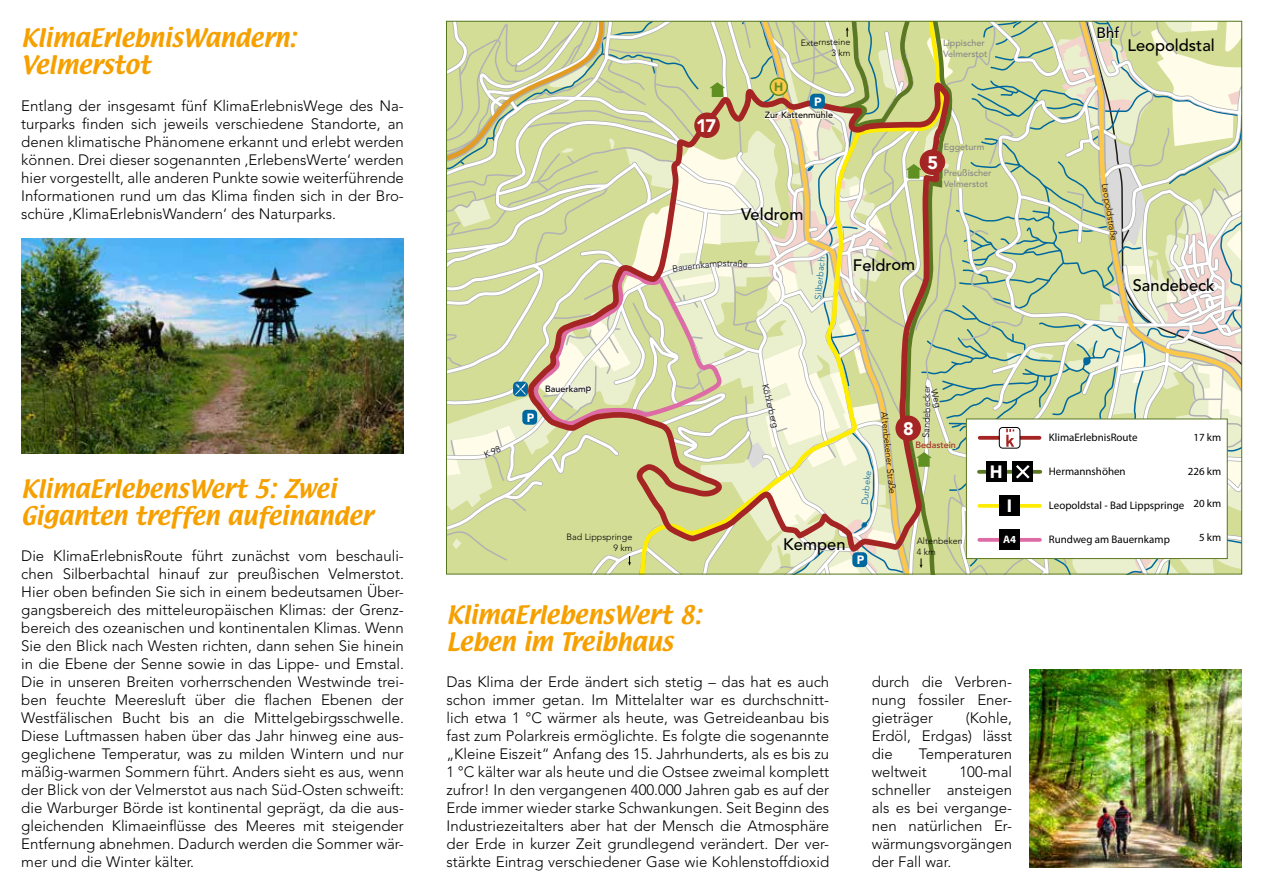
<style>
.page{position:relative;width:1263px;height:893px;background:#fff}
.page>*{position:absolute;margin:0;border:0;box-sizing:border-box;transform-origin:0 0}
.t1{font:22.5px/27px "Lucida Big Cas Dem Ita";color:#f6a000}
.t2{font:700 18.6px "Myriad Pro";color:#fff}
.t3{font:900 18px "Avenir LT Pro";color:#fff}
.t4{font:500 16.5px "Avenir LT Pro";letter-spacing:-.005em;color:#000}
.t5{font:300 15px/18px "Avenir LT Pro";color:#000;text-align:justify}
.t6{font:500 15px "Avenir LT Pro";color:#000}
.t7{font:900 12px "Avenir LT Pro";color:#fff}
.t8{font:900 12px "Avenir LT Pro";color:#5f9021}
.t9{font:10.95px "Myriad Pro";color:#000}
.t10{font:700 10.8px "Myriad Pro";color:#fff}
.t11{font:300 9px/10.8px "Avenir LT Pro";letter-spacing:-.005em;color:#000;text-align:right}
.t12{font:500 9px/10.8px "Avenir LT Pro";color:#878786}
.t13{font:500 9px "Avenir LT Pro";letter-spacing:-.005em;color:#000}
.t14{font:300 9px "Avenir LT Pro";color:#00689e}
.t15{font:500 9px "Avenir LT Pro";letter-spacing:-.005em;color:#a42523}
</style>
<div class="page">
<img style="left:21px;top:239px;width:383px;height:214px">
<img style="left:1029px;top:669px;width:213px;height:198px">
<svg style="left:446px;top:21px;width:796px;height:553px;background:#d7d9ae"></svg>
<h1 class="t1" style="left:21px;top:25px;width:276px">KlimaErlebnisWandern:<br>Velmerstot</h1>
<p class="t5" style="left:21px;top:97px;width:384px">Entlang der insgesamt fünf KlimaErlebnisWege des Na&shy;turparks finden sich jeweils verschiedene Standorte, an denen klimatische Phänomene erkannt und erlebt werden können. Drei dieser sogenannten ‚ErlebensWerte‘ werden hier vorgestellt, alle anderen Punkte sowie weiterführende Informationen rund um das Klima finden sich in der Bro&shy;schüre ‚KlimaErlebnisWandern‘ des Naturparks.</p>
<h1 class="t1" style="left:21px;top:475px;width:353px">KlimaErlebensWert 5: Zwei<br>Giganten treffen aufeinander</h1>
<p class="t5" style="left:21px;top:547px;width:384px">Die KlimaErlebnisRoute führt zunächst vom beschauli&shy;chen Silberbachtal hinauf zur preußischen Velmerstot.<br>Hier oben befinden Sie sich in einem bedeutsamen Über&shy;gangsbereich des mitteleuropäischen Klimas: der Grenz&shy;bereich des ozeanischen und kontinentalen Klimas. Wenn Sie den Blick nach Westen richten, dann sehen Sie hinein in die Ebene der Senne sowie in das Lippe- und Emstal.<br>Die in unseren Breiten vorherrschenden Westwinde trei&shy;ben feuchte Meeresluft über die flachen Ebenen der Westfälischen Bucht bis an die Mittelgebirgsschwelle.<br>Diese Luftmassen haben über das Jahr hinweg eine aus&shy;geglichene Temperatur, was zu milden Wintern und nur mäßig-warmen Sommern führt. Anders sieht es aus, wenn der Blick von der Velmerstot aus nach Süd-Osten schweift: die Warburger Börde ist kontinental geprägt, da die aus&shy;gleichenden Klimaeinflüsse des Meeres mit steigender Entfernung abnehmen. Dadurch werden die Sommer wär&shy;mer und die Winter kälter.</p>
<p class="t7" style="left:527px;top:410px;width:9px">P</p>
<p class="t13" style="left:545px;top:383px;width:48px">Bauerkamp</p>
<p class="t11" style="left:567px;top:532px;width:67px">Bad Lippspringe<br>9 km</p>
<p class="t3" style="left:696px;top:115px;width:22px">17</p>
<p class="t8" style="left:774px;top:80px;width:11px">H</p>
<p class="t11" style="left:801px;top:37px;width:51px">Externsteine<br>3 km</p>
<p class="t7" style="left:814px;top:94px;width:9px">P</p>
<p class="t13" style="left:765px;top:110px;width:70px">Zur Kattenmühle</p>
<p class="t4" style="left:741px;top:205px;width:64px">Veldrom</p>
<p class="t12" style="left:943px;top:38px;width:46px">Lippischer<br>Velmerstot</p>
<p class="t12" style="left:944px;top:141px;width:42px">Eggeturm</p>
<p class="t3" style="left:927px;top:152px;width:12px">5</p>
<p class="t12" style="left:944px;top:167px;width:49px">Preußischer<br>Velmerstot</p>
<p class="t11" style="left:672px;top:263px;width:52px;rotate:-7deg">Bauernkamp</p>
<p class="t11" style="left:723px;top:257px;width:26px;rotate:3deg">straße</p>
<p class="t14" style="left:813px;top:299px;width:44px;rotate:-85deg">Silberbach</p>
<p class="t4" style="left:853px;top:255px;width:64px">Feldrom</p>
<p class="t6" style="left:1096px;top:24px;width:24px">Bhf</p>
<p class="t4" style="left:1127px;top:35px;width:89px">Leopoldstal</p>
<p class="t11" style="left:1110px;top:182px;width:60px;rotate:80deg">Leopoldstraße</p>
<p class="t4" style="left:1133px;top:275px;width:84px">Sandebeck</p>
<p class="t11" style="left:770px;top:383px;width:46px;rotate:76deg">Köhlerberg</p>
<p class="t4" style="left:783px;top:534px;width:64px">Kempen</p>
<p class="t14" style="left:860px;top:504px;width:36px;rotate:-85deg">Durbeke</p>
<p class="t11" style="left:890px;top:411px;width:84px;rotate:84deg">Altenbekener Straße</p>
<p class="t3" style="left:903px;top:418px;width:12px">8</p>
<p class="t15" style="left:915px;top:440px;width:42px">Bedastein</p>
<p class="t7" style="left:857px;top:553px;width:9px">P</p>
<p class="t11" style="left:917px;top:535px;width:48px;text-align:left">Altenbeken<br>4 km</p>
<p class="t9" style="left:1049px;top:431px;width:90px">KlimaErlebnisRoute</p>
<p class="t9" style="left:1193px;top:431px;width:29px">17 km</p>
<p class="t2" style="left:990px;top:459px;width:14px">H</p>
<p class="t9" style="left:1049px;top:465px;width:78px">Hermannshöhen</p>
<p class="t9" style="left:1188px;top:465px;width:35px">226 km</p>
<p class="t2" style="left:1007px;top:493px;width:7px">I</p>
<p class="t9" style="left:1193px;top:497px;width:29px">20 km</p>
<p class="t10" style="left:1003px;top:532px;width:15px">A4</p>
<p class="t9" style="left:1049px;top:533px;width:123px">Rundweg am Bauernkamp</p>
<p class="t9" style="left:1199px;top:531px;width:24px">5 km</p>
<p class="t9" style="left:1049px;top:499px;width:137px">Leopoldstal - Bad Lippspringe</p>
<h1 class="t1" style="left:446px;top:601px;width:256px">KlimaErlebensWert 8:<br>Leben im Treibhaus</h1>
<p class="t5" style="left:446px;top:673px;width:384px">Das Klima der Erde ändert sich stetig – das hat es auch schon immer getan. Im Mittelalter war es durchschnitt&shy;lich etwa 1 °C wärmer als heute, was Getreideanbau bis fast zum Polarkreis ermöglichte. Es folgte die sogenannte „Kleine Eiszeit“ Anfang des 15. Jahrhunderts, als es bis zu 1 °C kälter war als heute und die Ostsee zweimal komplett zufror! In den vergangenen 400.000 Jahren gab es auf der Erde immer wieder starke Schwankungen. Seit Beginn des Industriezeitalters aber hat der Mensch die Atmosphäre der Erde in kurzer Zeit grundlegend verändert. Der ver&shy;stärkte Eintrag verschiedener Gase wie Kohlenstoffdioxid</p>
<p class="t5" style="left:872px;top:673px;width:142px">durch die Verbren&shy;nung fossiler Ener&shy;gieträger</p>
<p class="t5" style="left:872px;top:709px;width:142px;text-indent:94px">(Kohle, Erdöl, Erdgas) lässt die</p>
<p class="t5" style="left:872px;top:745px;width:142px;text-indent:47px">Temperaturen weltweit</p>
<p class="t5" style="left:872px;top:763px;width:142px;text-indent:88px">100-mal schneller ansteigen als es bei vergange&shy;nen natürlichen Er&shy;wärmungsvorgängen der Fall war.</p>
</div>
